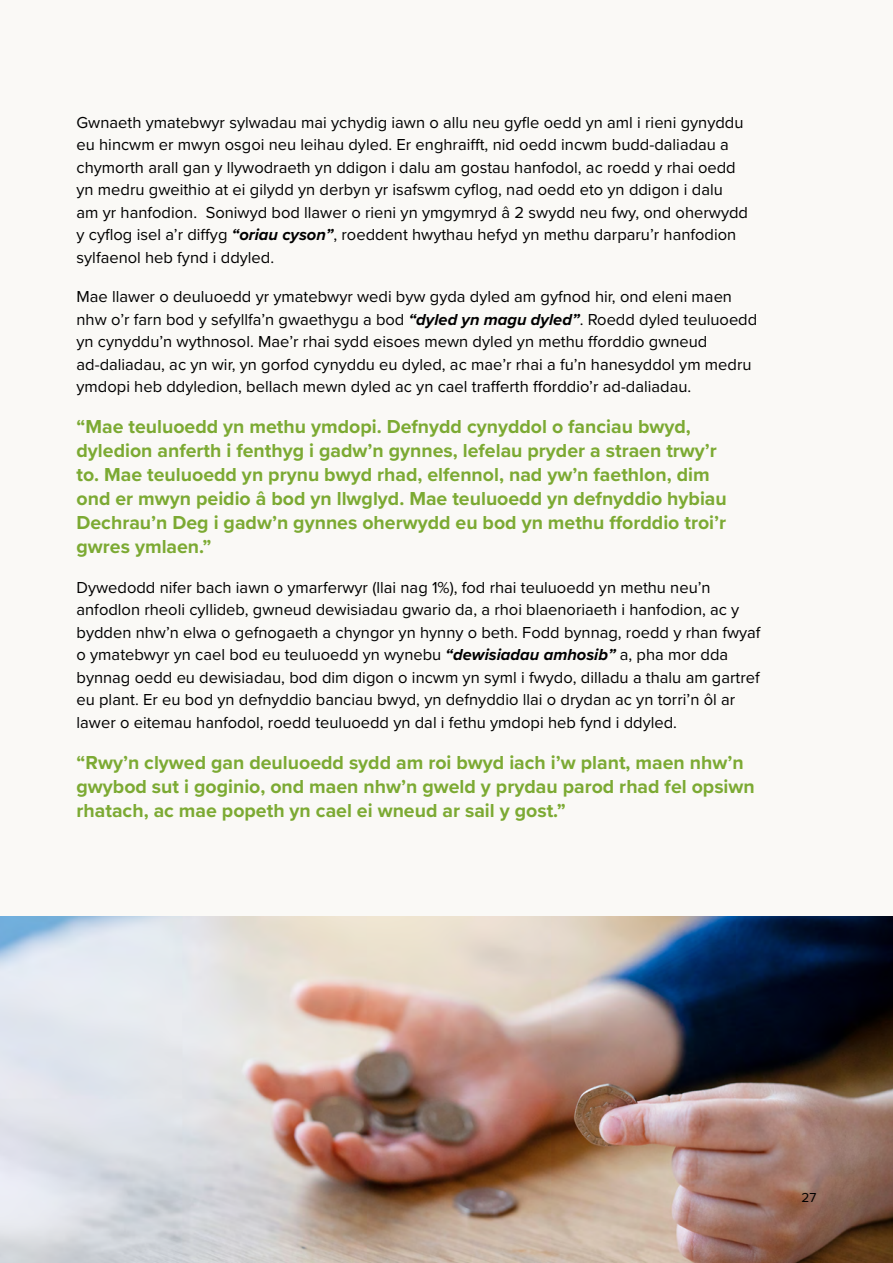
<style>
.page{position:relative;width:893px;height:1263px;background:#faf9f6}
.page>*{position:absolute;margin:0;border:0;box-sizing:border-box;transform-origin:0 0}
.t1{font:700 19.5px/24px "Proxima Nova";color:#7caa33}
.t2{font:16.5px/22.5px "Proxima Nova";color:#000}
.t3{font:13.5px "Proxima Nova";color:#000}
.s1{font-weight:700;font-style:italic}
</style>
<div class="page">
<img style="left:0;top:916px;width:893px;height:347px">
<p class="t2" style="left:77px;top:110px;width:673px">Gwnaeth ymatebwyr sylwadau mai ychydig iawn o allu neu gyfle oedd yn aml i rieni gynyddu eu hincwm er mwyn osgoi neu leihau dyled. Er enghraifft, nid oedd incwm budd-daliadau a chymorth arall gan y llywodraeth yn ddigon i dalu am gostau hanfodol, ac roedd y rhai oedd yn medru gweithio at ei gilydd yn derbyn yr isafswm cyflog, nad oedd eto yn ddigon i dalu am yr hanfodion. Soniwyd bod llawer o rieni yn ymgymryd â 2 swydd neu fwy, ond oherwydd y cyflog isel a’r diffyg <span class="s1">“oriau cyson”</span>, roeddent hwythau hefyd yn methu darparu’r hanfodion sylfaenol heb fynd i ddyled.</p>
<p class="t2" style="left:77px;top:285px;width:682px">Mae llawer o deuluoedd yr ymatebwyr wedi byw gyda dyled am gyfnod hir, ond eleni maen nhw o’r farn bod y sefyllfa’n gwaethygu a bod <span class="s1">“dyled yn magu dyled”</span>. Roedd dyled teuluoedd yn cynyddu’n wythnosol. Mae’r rhai sydd eisoes mewn dyled yn methu fforddio gwneud ad-daliadau, ac yn wir, yn gorfod cynyddu eu dyled, ac mae’r rhai a fu’n hanesyddol ym medru ymdopi heb ddyledion, bellach mewn dyled ac yn cael trafferth fforddio’r ad-daliadau.</p>
<p class="t1" style="left:77px;top:414px;width:652px">“Mae teuluoedd yn methu ymdopi. Defnydd cynyddol o fanciau bwyd, dyledion anferth i fenthyg i gadw’n gynnes, lefelau pryder a straen trwy’r to. Mae teuluoedd yn prynu bwyd rhad, elfennol, nad yw’n faethlon, dim ond er mwyn peidio â bod yn llwglyd. Mae teuluoedd yn defnyddio hybiau Dechrau’n Deg i gadw’n gynnes oherwydd eu bod yn methu fforddio troi’r gwres ymlaen.”</p>
<p class="t2" style="left:77px;top:575px;width:685px">Dywedodd nifer bach iawn o ymarferwyr (llai nag 1%), fod rhai teuluoedd yn methu neu’n anfodlon rheoli cyllideb, gwneud dewisiadau gwario da, a rhoi blaenoriaeth i hanfodion, ac y bydden nhw’n elwa o gefnogaeth a chyngor yn hynny o beth. Fodd bynnag, roedd y rhan fwyaf o ymatebwyr yn cael bod eu teuluoedd yn wynebu <span class="s1">“dewisiadau amhosib”</span> a, pha mor dda bynnag oedd eu dewisiadau, bod dim digon o incwm yn syml i fwydo, dilladu a thalu am gartref eu plant. Er eu bod yn defnyddio banciau bwyd, yn defnyddio llai o drydan ac yn torri’n ôl ar lawer o eitemau hanfodol, roedd teuluoedd yn dal i fethu ymdopi heb fynd i ddyled.</p>
<p class="t1" style="left:77px;top:750px;width:680px">“Rwy’n clywed gan deuluoedd sydd am roi bwyd iach i’w plant, maen nhw’n gwybod sut i goginio, ond maen nhw’n gweld y prydau parod rhad fel opsiwn rhatach, ac mae popeth yn cael ei wneud ar sail y gost.”</p>
<p class="t3" style="left:801px;top:1188px;width:16px">27</p>
</div>
